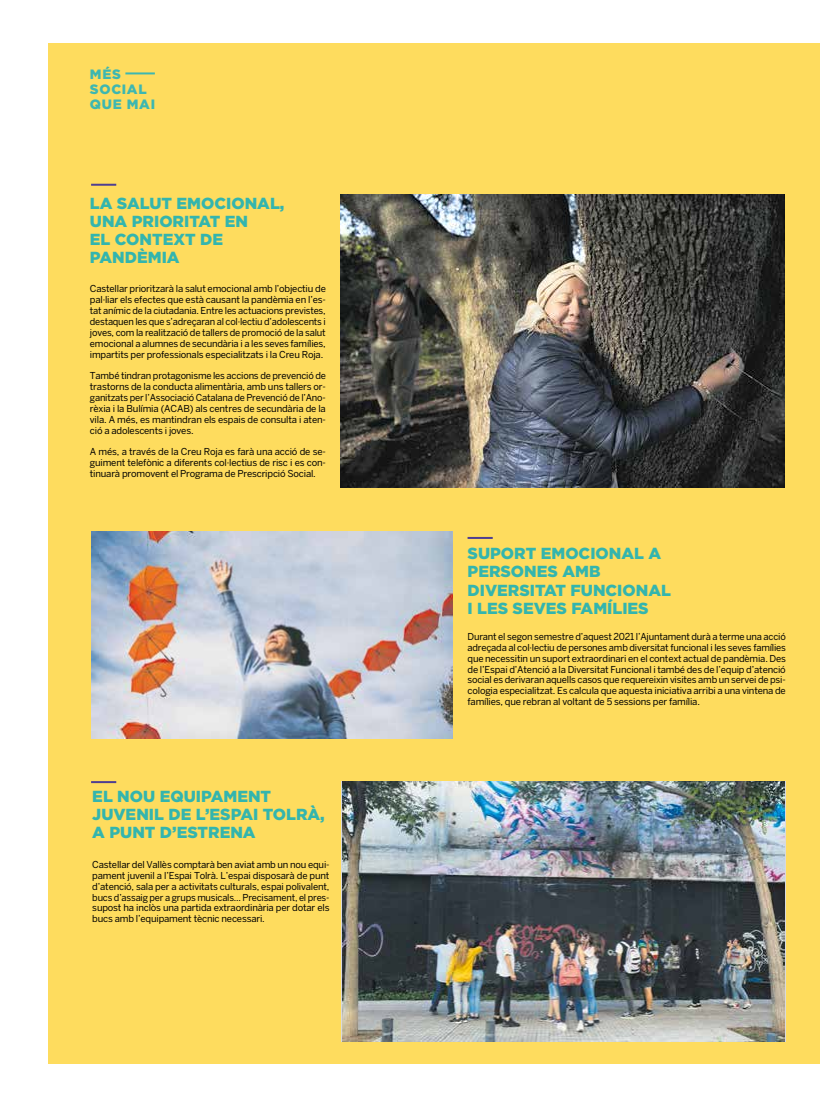
<style>
.page{position:relative;width:820px;height:1106px;background:#fff}
.page>*{position:absolute;margin:0;border:0;box-sizing:border-box;transform-origin:0 0}
.t1{font:900 16px/18px "Gotham";color:#33b5ae}
.t2{font:900 13.5px/14.9px "Gotham";letter-spacing:.05em;color:#3db7b1}
.t3{font:9.5px/10.9px "Benton Sans";letter-spacing:-.02em;color:#000;text-align:justify}
</style>
<div class="page">
<div style="left:48px;top:43px;width:771px;height:1020px;background:#fedc5e"></div>
<img style="left:340px;top:195px;width:444px;height:293px">
<img style="left:91px;top:531px;width:361px;height:207px">
<img style="left:342px;top:781px;width:442px;height:260px">
<hr style="left:125px;top:72px;width:30px;height:2px;background:#3db7b1">
<hr style="left:91px;top:184px;width:25px;height:2px;background:#4e3e91">
<hr style="left:467px;top:537px;width:25px;height:2px;background:#4e3e91">
<hr style="left:91px;top:781px;width:25px;height:2px;background:#4e3e91">
<h2 class="t2" style="left:90px;top:66px;width:67px">MÉS<br>SOCIAL<br>QUE MAI</h2>
<h1 class="t1" style="left:90px;top:193px;width:196px">LA SALUT EMOCIONAL,<br>UNA PRIORITAT EN<br>EL CONTEXT DE<br>PANDÈMIA</h1>
<p class="t3" style="left:90px;top:283px;width:237px">Castellar prioritzarà la salut emocional amb l’objectiu de pal·liar els efectes que està causant la pandèmia en l’es&shy;tat anímic de la ciutadania. Entre les actuacions previstes, destaquen les que s’adreçaran al col·lectiu d’adolescents i joves, com la realització de tallers de promoció de la salut emocional a alumnes de secundària i a les seves famílies, impartits per professionals especialitzats i la Creu Roja.</p>
<p class="t3" style="left:90px;top:370px;width:237px">També tindran protagonisme les accions de prevenció de trastorns de la conducta alimentària, amb uns tallers or&shy;ganitzats per l’Associació Catalana de Prevenció de l’Ano&shy;rèxia i la Bulímia (ACAB) als centres de secundària de la vila. A més, es mantindran els espais de consulta i aten&shy;ció a adolescents i joves.</p>
<p class="t3" style="left:90px;top:446px;width:237px">A més, a través de la Creu Roja es farà una acció de se&shy;guiment telefònic a diferents col·lectius de risc i es con&shy;tinuarà promovent el Programa de Prescripció Social.</p>
<h1 class="t1" style="left:92px;top:787px;width:234px">EL NOU EQUIPAMENT<br>JUVENIL DE L’ESPAI TOLRÀ,<br>A PUNT D’ESTRENA</h1>
<p class="t3" style="left:92px;top:859px;width:239px">Castellar del Vallès comptarà ben aviat amb un nou equi&shy;pament juvenil a l’Espai Tolrà. L’espai disposarà de punt d’atenció, sala per a activitats culturals, espai polivalent, bucs d’assaig per a grups musicals... Precisament, el pres&shy;supost ha inclòs una partida extraordinària per dotar els bucs amb l’equipament tècnic necessari.</p>
<h1 class="t1" style="left:467px;top:544px;width:205px">SUPORT EMOCIONAL A<br>PERSONES AMB<br>DIVERSITAT FUNCIONAL<br>I LES SEVES FAMÍLIES</h1>
<p class="t3" style="left:467px;top:631px;width:320px">Durant el segon semestre d’aquest 2021 l’Ajuntament durà a terme una acció adreçada al col·lectiu de persones amb diversitat funcional i les seves famílies que necessitin un suport extraordinari en el context actual de pandèmia. Des de l’Espai d’Atenció a la Diversitat Funcional i també des de l’equip d’atenció social es derivaran aquells casos que requereixin visites amb un servei de psi&shy;cologia especialitzat. Es calcula que aquesta iniciativa arribi a una vintena de famílies, que rebran al voltant de 5 sessions per família.</p>
</div>
